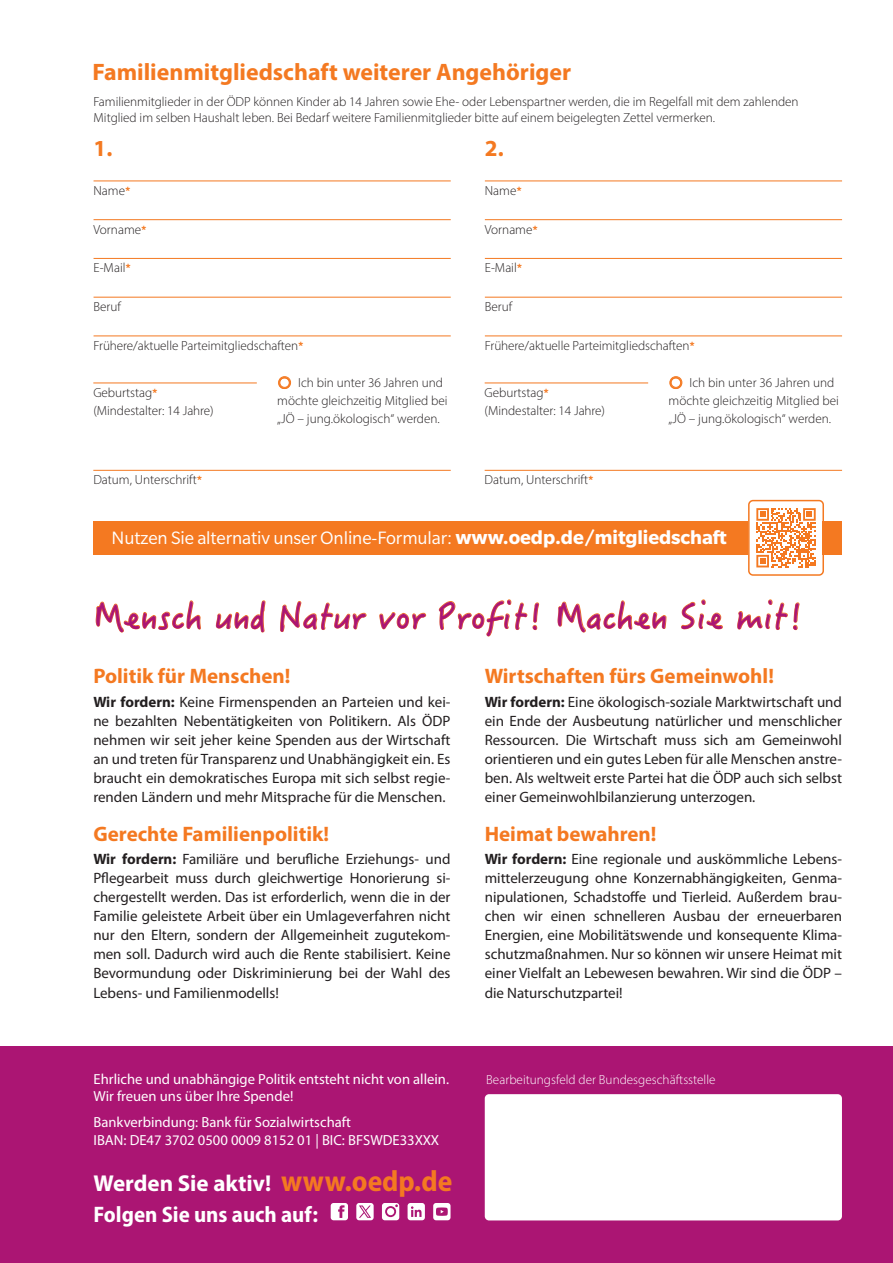
<style>
.page{position:relative;width:893px;height:1263px;background:#fff}
.page>*{position:absolute;margin:0;border:0;box-sizing:border-box;transform-origin:0 0}
.t1{font:36px "Hanzi Pen SC W5";color:#ab1573}
.t2{font:700 23.85px "Myriad Pro";color:#f47921}
.t3{font:700 23.1px "Myriad Pro";color:#fff}
.t4{font:700 23.1px "Myriad Pro";color:#f47921}
.t5{font:700 semi-condensed 22.5px "Myriad Pro";color:#fff}
.t6{font:700 21px "Myriad Pro";color:#f47921}
.t7{font:19.5px "Slate Std";letter-spacing:-.005em;color:#fff}
.t8{font:15px/19px "Myriad Pro";letter-spacing:-.005em;color:#231f20;text-align:justify}
.t9{font:14.7px/17.5px "Myriad Pro";color:#fff}
.t10{font:300 13.2px/18px "Myriad Pro";letter-spacing:-.005em;color:#231f20}
.t11{font:300 13.2px "Myriad Pro";color:#fff}
.s1{font-family:"Slate Std";font-weight:700;font-size:12.75px;color:#f47921}
.s2{color:#f47921}
.s3{font-weight:700;font-size:21px}
.s4{font-weight:700}
.s5{font-stretch:semi-condensed;font-size:29.55px;color:#f47921}
</style>
<div class="page">
<div style="left:0;top:1046px;width:893px;height:217px;background:#ab1573"></div>
<div style="left:485px;top:1094px;width:357px;height:126px;background:#fff;border-radius:4px"></div>
<div style="left:356px;top:1203px;width:18px;height:17px;background:#fff;border-radius:3px"></div>
<svg style="left:359px;top:1205px;width:12px;height:13px"></svg>
<div style="left:382px;top:1203px;width:17px;height:17px;background:#fff;border-radius:3px"></div>
<svg style="left:385px;top:1204px;width:13px;height:13px"></svg>
<div style="left:433px;top:1203px;width:17px;height:17px;background:#fff;border-radius:3px"></div>
<svg style="left:436px;top:1207px;width:12px;height:9px"></svg>
<div style="left:408px;top:1203px;width:17px;height:17px;background:#fff;border-radius:3px"></div>
<svg style="left:411px;top:1206px;width:10px;height:11px"></svg>
<div style="left:331px;top:1203px;width:17px;height:17px;background:#fff;border-radius:3px"></div>
<svg style="left:338px;top:1205px;width:6px;height:13px"></svg>
<div style="left:94px;top:521px;width:654px;height:34px;background:#f47921"></div>
<div style="left:822px;top:521px;width:20px;height:34px;background:#f47921"></div>
<svg style="left:756px;top:508px;width:60px;height:59px"></svg>
<div style="left:748px;top:500px;width:76px;height:76px;border:2px solid #f47921;border-radius:4px"></div>
<hr style="left:94px;top:181px;width:357px;height:1px;background:#f47921">
<hr style="left:94px;top:219px;width:357px;height:1px;background:#f47921">
<hr style="left:94px;top:258px;width:357px;height:1px;background:#f47921">
<hr style="left:94px;top:297px;width:357px;height:1px;background:#f47921">
<hr style="left:94px;top:336px;width:357px;height:1px;background:#f47921">
<hr style="left:93px;top:383px;width:164px;height:1px;background:#f47921">
<hr style="left:93px;top:470px;width:358px;height:1px;background:#f47921">
<hr style="left:485px;top:181px;width:357px;height:1px;background:#f47921">
<hr style="left:485px;top:219px;width:357px;height:1px;background:#f47921">
<hr style="left:485px;top:258px;width:357px;height:1px;background:#f47921">
<hr style="left:485px;top:297px;width:357px;height:1px;background:#f47921">
<hr style="left:485px;top:336px;width:357px;height:1px;background:#f47921">
<hr style="left:485px;top:383px;width:163px;height:1px;background:#f47921">
<hr style="left:485px;top:470px;width:357px;height:1px;background:#f47921">
<h2 class="t2" style="left:92px;top:56px;width:480px">Familienmitgliedschaft weiterer Angehöriger</h2>
<p class="t10" style="left:94px;top:93px;width:706px;line-height:16.5px">Familienmitglieder in der ÖDP können Kinder ab 14 Jahren sowie Ehe- oder Lebenspartner werden, die im Regelfall mit dem zahlenden<br>Mitglied im selben Haushalt leben. Bei Bedarf weitere Familienmitglieder bitte auf einem beigelegten Zettel vermerken.</p>
<h3 class="t4" style="left:94px;top:133px;width:20px">1.</h3>
<p class="t10" style="left:94px;top:181px;width:39px">Name<span class="s1">*</span></p>
<p class="t10" style="left:94px;top:220px;width:55px">Vorname<span class="s1">*</span></p>
<p class="t10" style="left:94px;top:259px;width:39px">E-Mail<span class="s1">*</span></p>
<p class="t10" style="left:94px;top:297px;width:29px">Beruf</p>
<p class="t10" style="left:94px;top:336px;width:212px">Frühere/aktuelle Parteimitgliedschaften<span class="s1">*</span></p>
<p class="t10" style="left:277px;top:373px;width:172px"><span class="s2">○</span> Ich bin unter 36 Jahren und möchte gleichzeitig Mitglied bei „JÖ – jung.ökologisch“ werden.</p>
<p class="t10" style="left:93px;top:383px;width:122px">Geburtstag<span class="s1">* </span>(Mindestalter: 14 Jahre)</p>
<h3 class="t4" style="left:485px;top:133px;width:20px">2.</h3>
<p class="t10" style="left:485px;top:181px;width:39px">Name<span class="s1">*</span></p>
<p class="t10" style="left:485px;top:220px;width:55px">Vorname<span class="s1">*</span></p>
<p class="t10" style="left:485px;top:259px;width:39px">E-Mail<span class="s1">*</span></p>
<p class="t10" style="left:485px;top:297px;width:29px">Beruf</p>
<p class="t10" style="left:485px;top:336px;width:212px">Frühere/aktuelle Parteimitgliedschaften<span class="s1">*</span></p>
<p class="t10" style="left:669px;top:373px;width:172px"><span class="s2">○</span> Ich bin unter 36 Jahren und möchte gleichzeitig Mitglied bei „JÖ – jung.ökologisch“ werden.</p>
<p class="t10" style="left:485px;top:383px;width:122px">Geburtstag<span class="s1">* </span>(Mindestalter: 14 Jahre)</p>
<p class="t10" style="left:93px;top:471px;width:110px">Datum, Unterschrift<span class="s1">*</span></p>
<p class="t10" style="left:485px;top:471px;width:110px">Datum, Unterschrift<span class="s1">*</span></p>
<h3 class="t7" style="left:112px;top:527px;width:617px">Nutzen Sie alternativ unser Online-Formular: <span class="s3">www.oedp.de/mitgliedschaft</span></h3>
<h1 class="t1" style="left:94px;top:593px;width:710px">Mensch und Natur vor Profit <span class="s2">!</span> Machen Sie mit <span class="s2">!</span></h1>
<h3 class="t6" style="left:93px;top:662px;width:199px">Politik für Menschen!</h3>
<p class="t8" style="left:93px;top:692px;width:359px"><span class="s4">Wir fordern:</span> Keine Firmenspenden an Parteien und kei&shy;ne bezahlten Nebentätigkeiten von Politikern. Als ÖDP nehmen wir seit jeher keine Spenden aus der Wirtschaft an und treten für Transparenz und Unabhängigkeit ein. Es braucht ein demokratisches Europa mit sich selbst regie&shy;renden Ländern und mehr Mitsprache für die Menschen.</p>
<h3 class="t6" style="left:93px;top:820px;width:237px">Gerechte Familienpolitik!</h3>
<p class="t8" style="left:93px;top:849px;width:359px"><span class="s4">Wir fordern:</span> Familiäre und berufliche Erziehungs- und Pflegearbeit muss durch gleichwertige Honorierung si&shy;chergestellt werden. Das ist erforderlich, wenn die in der Familie geleistete Arbeit über ein Umlageverfahren nicht nur den Eltern, sondern der Allgemeinheit zugutekom&shy;men soll. Dadurch wird auch die Rente stabilisiert. Keine Bevormundung oder Diskriminierung bei der Wahl des Lebens- und Familienmodells!</p>
<p class="t9" style="left:94px;top:1070px;width:357px">Ehrliche und unabhängige Politik entsteht nicht von allein.<br>Wir freuen uns über Ihre Spende!</p>
<p class="t9" style="left:94px;top:1113px;width:347px">Bankverbindung: Bank für Sozialwirtschaft<br>IBAN: DE47 3702 0500 0009 8152 01 | BIC: BFSWDE33XXX</p>
<h3 class="t3" style="left:94px;top:1168px;width:360px">Werden Sie aktiv! <span class="s5">www.oedp.de</span></h3>
<h3 class="t5" style="left:94px;top:1200px;width:226px">Folgen Sie uns auch auf:</h3>
<h3 class="t6" style="left:485px;top:662px;width:291px">Wirtschaften fürs Gemeinwohl!</h3>
<p class="t8" style="left:485px;top:692px;width:359px"><span class="s4">Wir fordern:</span> Eine ökologisch-soziale Marktwirtschaft und ein Ende der Ausbeutung natürlicher und menschlicher Ressourcen. Die Wirtschaft muss sich am Gemeinwohl orientieren und ein gutes Leben für alle Menschen anstre&shy;ben. Als weltweit erste Partei hat die ÖDP auch sich selbst einer Gemeinwohlbilanzierung unterzogen.</p>
<h3 class="t6" style="left:485px;top:820px;width:173px">Heimat bewahren!</h3>
<p class="t8" style="left:485px;top:849px;width:359px"><span class="s4">Wir fordern:</span> Eine regionale und auskömmliche Lebens&shy;mittelerzeugung ohne Konzernabhängigkeiten, Genma&shy;nipulationen, Schadstoffe und Tierleid. Außerdem brau&shy;chen wir einen schnelleren Ausbau der erneuerbaren Energien, eine Mobilitätswende und konsequente Klima&shy;schutzmaßnahmen. Nur so können wir unsere Heimat mit einer Vielfalt an Lebewesen bewahren. Wir sind die ÖDP – die Naturschutzpartei!</p>
<p class="t11" style="left:486px;top:1071px;width:231px">Bearbeitungsfeld der Bundesgeschäftsstelle</p>
</div>
